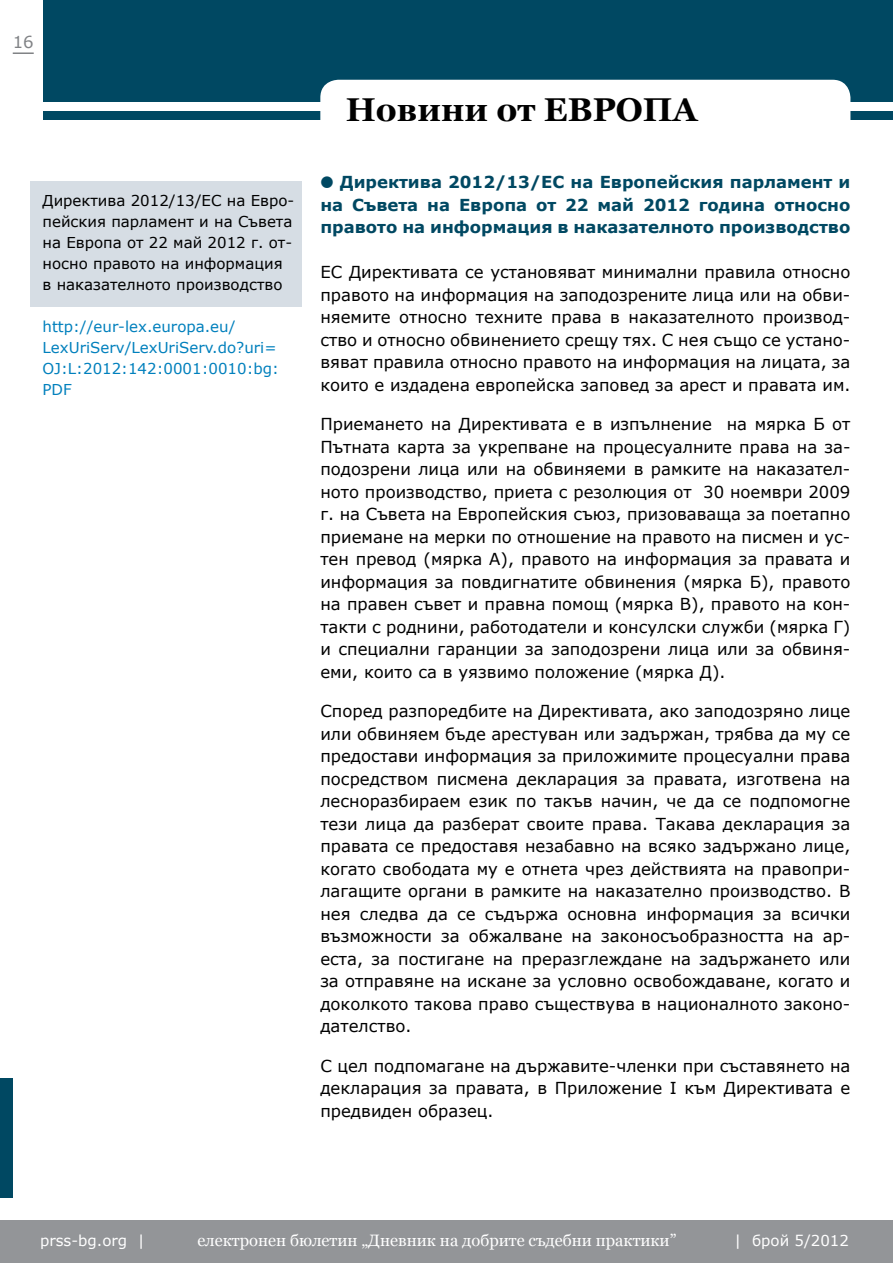
<style>
.page{position:relative;width:893px;height:1263px;background:#fff}
.page>*{position:absolute;margin:0;border:0;box-sizing:border-box;transform-origin:0 0}
.t1{font:700 33px "Georgia";color:#000}
.t2{font:16.5px/22.5px "Verdana";color:#000;text-align:justify}
.t3{font:700 16.5px/22.5px "Verdana";color:#004862;text-align:justify}
.t4{font:16.5px "Georgia";color:#fff}
.t5{font:16.5px "Verdana";color:#808285}
.t6{font:15px/21px "Verdana";color:#000}
.t7{font:15px/21px "Verdana";color:#0080bd}
.t8{font:15px "Verdana";color:#fff}
.s1{font-family:"Guifxv 2 Transports";font-weight:400}
</style>
<div class="page">
<div style="left:0;top:0;width:893px;height:119px;background:#004862"></div>
<div style="left:0;top:0;width:43px;height:126px;background:#fff"></div>
<div style="left:320px;top:80px;width:530px;height:62px;background:#fff;border-radius:18px"></div>
<div style="left:0;top:102px;width:893px;height:9px;background:#fff"></div>
<div style="left:0;top:1079px;width:13px;height:119px;background:#004862"></div>
<div style="left:31px;top:181px;width:271px;height:125px;background:#d6dde4"></div>
<div style="left:0;top:1220px;width:893px;height:43px;background:#939598"></div>
<hr style="left:13px;top:52px;width:21px;height:2px;background:#808285">
<p class="t5" style="left:13px;top:32px;width:22px">16</p>
<p class="t6" style="left:43px;top:190px;width:253px">Директива 2012/13/ЕС на Евро&shy;пейския парламент и на Съвета на Европа от 22 май 2012 г. от&shy;носно правото на информация в наказателното производство</p>
<p class="t7" style="left:43px;top:316px;width:238px">http://eur-lex.europa.eu/<br>LexUriServ/LexUriServ.do?uri=<br>OJ:L:2012:142:0001:0010:bg:<br>PDF</p>
<h1 class="t1" style="left:346px;top:91px;width:353px">Новини от ЕВРОПА</h1>
<p class="t3" style="left:320px;top:170px;width:532px"><span class="s1">4</span> Директива 2012/13/ЕС на Европейския парламент и на Съвета на Европа от 22 май 2012 година относно правото на информация в наказателното производство</p>
<p class="t2" style="left:320px;top:260px;width:532px">ЕС Директивата се установяват минимални правила относно правото на информация на заподозрените лица или на обви&shy;няемите относно техните права в наказателното производ&shy;ство и относно обвинението срещу тях. С нея също се устано&shy;вяват правила относно правото на информация на лицата, за които е издадена европейска заповед за арест и правата им.</p>
<p class="t2" style="left:320px;top:412px;width:532px">Приемането на Директивата е в изпълнение на мярка Б от Пътната карта за укрепване на процесуалните права на за&shy;подозрени лица или на обвиняеми в рамките на наказател&shy;ното производство, приета с резолюция от 30 ноември 2009 г. на Съвета на Европейския съюз, призоваваща за поетапно приемане на мерки по отношение на правото на писмен и ус&shy;тен превод (мярка А), правото на информация за правата и информация за повдигнатите обвинения (мярка Б), правото на правен съвет и правна помощ (мярка В), правото на кон&shy;такти с роднини, работодатели и консулски служби (мярка Г) и специални гаранции за заподозрени лица или за обвиня&shy;еми, които са в уязвимо положение (мярка Д).</p>
<p class="t2" style="left:320px;top:699px;width:532px">Според разпоредбите на Директивата, ако заподозряно лице или обвиняем бъде арестуван или задържан, трябва да му се предостави информация за приложимите процесуални права посредством писмена декларация за правата, изготвена на лесноразбираем език по такъв начин, че да се подпомогне тези лица да разберат своите права. Такава декларация за правата се предоставя незабавно на всяко задържано лице, когато свободата му е отнета чрез действията на правопри&shy;лагащите органи в рамките на наказателно производство. В нея следва да се съдържа основна информация за всички възможности за обжалване на законосъобразността на ар&shy;еста, за постигане на преразглеждане на задържането или за отправяне на искане за условно освобождаване, когато и доколкото такова право съществува в националното законо&shy;дателство.</p>
<p class="t2" style="left:320px;top:1054px;width:532px">С цел подпомагане на държавите-членки при съставянето на декларация за правата, в Приложение I към Директивата е предвиден образец.</p>
<p class="t8" style="left:40px;top:1231px;width:106px">prss-bg.org |</p>
<p class="t4" style="left:197px;top:1231px;width:481px">електронен бюлетин „Дневник на добрите съдебни практики”</p>
<p class="t8" style="left:735px;top:1231px;width:116px">| брой 5/2012</p>
</div>
